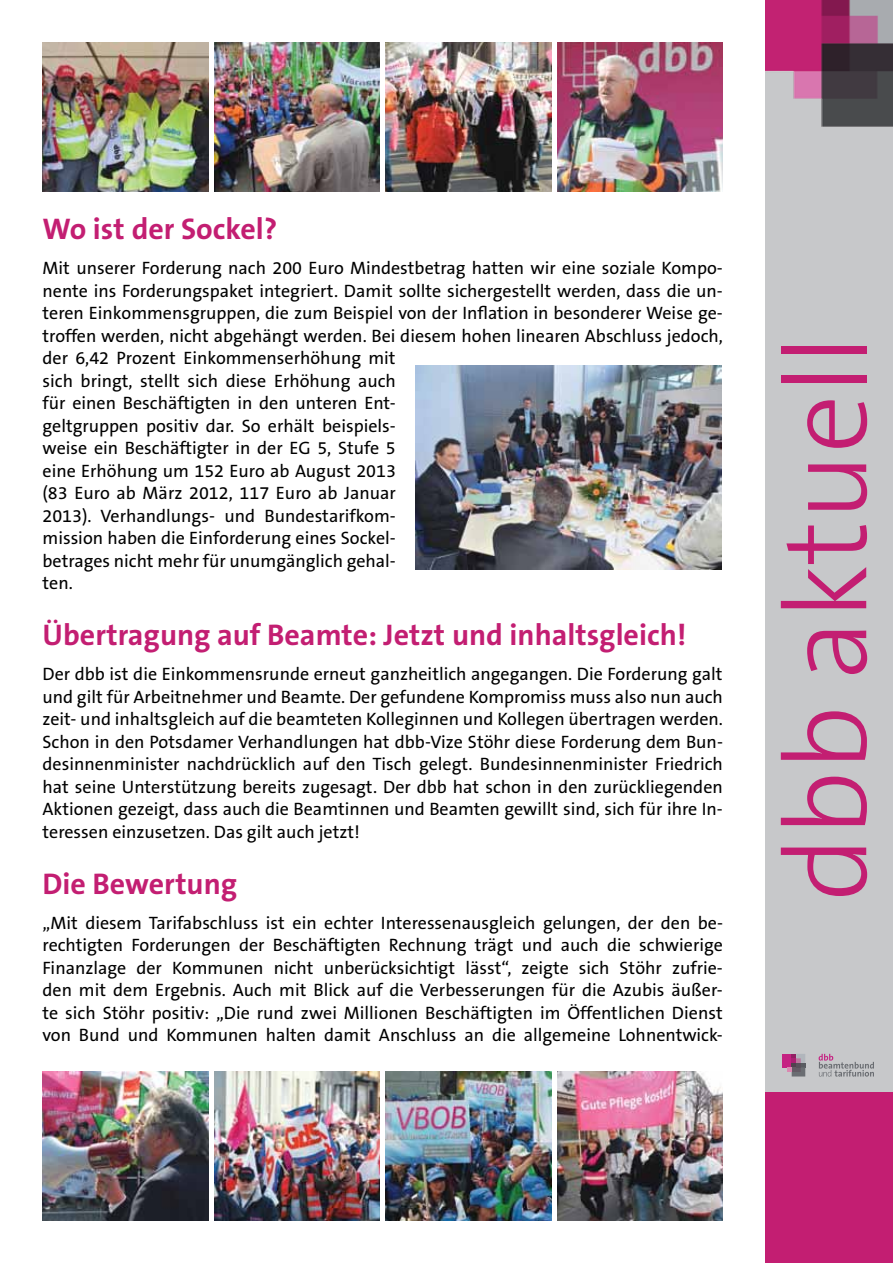
<style>
.page{position:relative;width:893px;height:1263px;background:#fff}
.page>*{position:absolute;margin:0;border:0;box-sizing:border-box;transform-origin:0 0}
.t1{font:300 117px "The Sans B3";color:#c31e72}
.t2{font:700 30px "The Sans B7";color:#c31e72}
.t3{font:18px/22.5px "The Sans B5 Plain";color:#000;text-align:justify}
</style>
<div class="page">
<div style="left:765px;top:0;width:128px;height:1263px;background:#c7c8ca"></div>
<div style="left:765px;top:1093px;width:128px;height:170px;background:#c31e72"></div>
<svg style="left:819px;top:1054px;width:55px;height:22px"></svg>
<div style="left:783px;top:1054px;width:9px;height:13px;background:#c52282"></div>
<svg style="left:787px;top:1054px;width:18px;height:22px"></svg>
<img style="left:766px;top:0;width:127px;height:126px">
<img style="left:214px;top:43px;width:166px;height:148px">
<img style="left:557px;top:43px;width:166px;height:148px">
<img style="left:386px;top:43px;width:165px;height:148px">
<img style="left:43px;top:43px;width:165px;height:148px">
<img style="left:214px;top:1071px;width:166px;height:149px">
<img style="left:557px;top:1071px;width:166px;height:149px">
<img style="left:386px;top:1071px;width:165px;height:149px">
<img style="left:43px;top:1071px;width:165px;height:149px">
<img style="left:415px;top:365px;width:307px;height:204px">
<h2 class="t2" style="left:43px;top:213px;width:236px">Wo ist der Sockel?</h2>
<p class="t3" style="left:43px;top:258px;width:682px;text-align:left">Mit unserer Forderung nach 200 Euro Mindestbetrag hatten wir eine soziale Kompo&shy;nente ins Forderungspaket integriert. Damit sollte sichergestellt werden, dass die un&shy;teren Einkommensgruppen, die zum Beispiel von der Inflation in besonderer Weise ge&shy;troffen werden, nicht abgehängt werden. Bei diesem hohen linearen Abschluss jedoch, der 6,42 Prozent Einkommenserhöhung mit<br>sich bringt, stellt sich diese Erhöhung auch<br>für einen Beschäftigten in den unteren Ent-<br>geltgruppen positiv dar. So erhält beispiels-<br>weise ein Beschäftigter in der EG 5, Stufe 5<br>eine Erhöhung um 152 Euro ab August 2013<br>(83 Euro ab März 2012, 117 Euro ab Januar<br>2013). Verhandlungs- und Bundestarifkom-<br>mission haben die Einforderung eines Sockel-<br>betrages nicht mehr für unumgänglich gehal-<br>ten.</p>
<h2 class="t2" style="left:43px;top:619px;width:645px">Übertragung auf Beamte: Jetzt und inhaltsgleich!</h2>
<p class="t3" style="left:43px;top:664px;width:682px">Der dbb ist die Einkommensrunde erneut ganzheitlich angegangen. Die Forderung galt und gilt für Arbeitnehmer und Beamte. Der gefundene Kompromiss muss also nun auch zeit- und inhaltsgleich auf die beamteten Kolleginnen und Kollegen übertragen werden.<br>Schon in den Potsdamer Verhandlungen hat dbb-Vize Stöhr diese Forderung dem Bun&shy;desinnenminister nachdrücklich auf den Tisch gelegt. Bundesinnenminister Friedrich hat seine Unterstützung bereits zugesagt. Der dbb hat schon in den zurückliegenden Aktionen gezeigt, dass auch die Beamtinnen und Beamten gewillt sind, sich für ihre In&shy;teressen einzusetzen. Das gilt auch jetzt!</p>
<h2 class="t2" style="left:43px;top:867px;width:196px">Die Bewertung</h2>
<p class="t3" style="left:43px;top:912px;width:682px">„Mit diesem Tarifabschluss ist ein echter Interessenausgleich gelungen, der den be&shy;rechtigten Forderungen der Beschäftigten Rechnung trägt und auch die schwierige Finanzlage der Kommunen nicht unberücksichtigt lässt“, zeigte sich Stöhr zufrie&shy;den mit dem Ergebnis. Auch mit Blick auf die Verbesserungen für die Azubis äußer&shy;te sich Stöhr positiv: „Die rund zwei Millionen Beschäftigten im Öffentlichen Dienst von Bund und Kommunen halten damit Anschluss an die allgemeine Lohnentwick-</p>
<h1 class="t1" style="left:764px;top:901px;width:568px;rotate:-90deg">dbb aktuell</h1>
</div>
